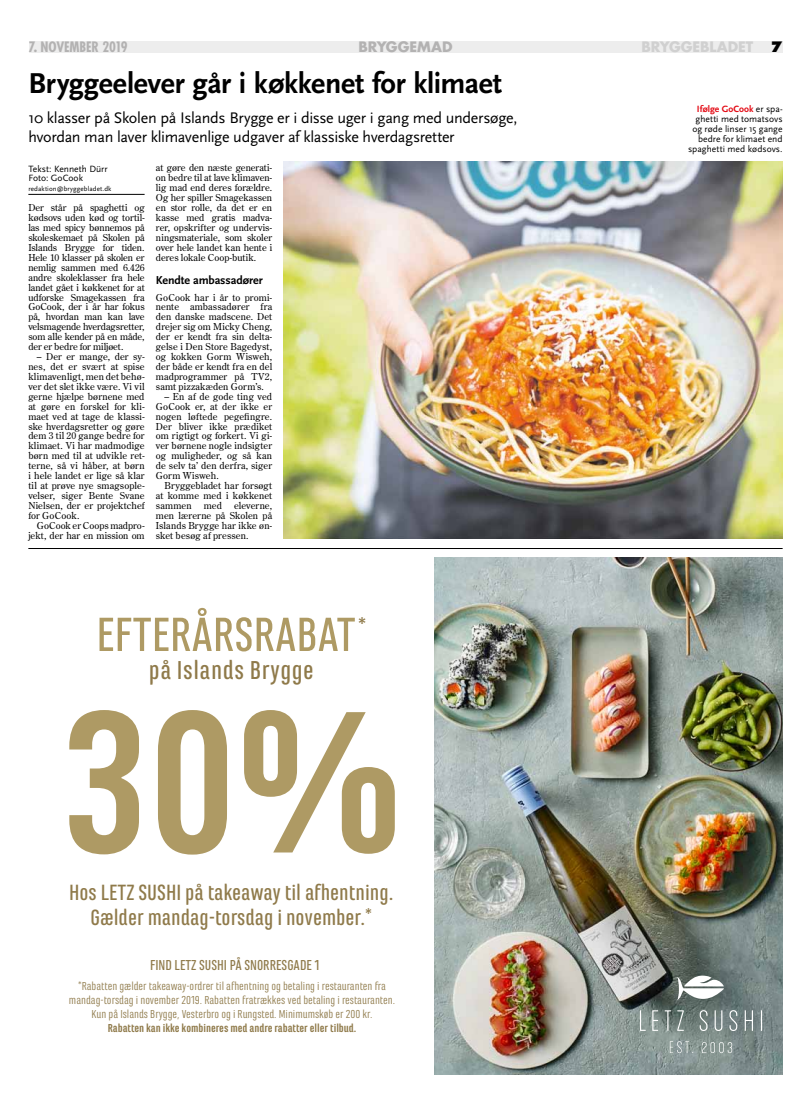
<style>
.page{position:relative;width:811px;height:1120px;background:#fff}
.page>*{position:absolute;margin:0;border:0;box-sizing:border-box;transform-origin:0 0}
.t1{font:700 211px "Marianina FY";color:#ae9a64}
.t2{font:500 50px "Marianina FY";color:#ae9a64}
.t3{font:700 30px "Scala Sans";letter-spacing:-.01em;color:#000}
.t4{font:500 27px "Marianina FY";letter-spacing:.02em;color:#8f7a4a}
.t5{font:500 23px/25px "Marianina FY";color:#8f7a4a;text-align:center}
.t6{font:16px/19.2px "Scala Sans";letter-spacing:-.025em;color:#000}
.t7{font:500 15px "Marianina FY";color:#8f7a4a}
.t8{font:700 condensed 14px "Futura";letter-spacing:-.01em;color:#b3b2b2}
.t9{font:700 14px "Futura";letter-spacing:-.005em;color:#d0d0d0}
.t10{font:700 14px "Futura";letter-spacing:-.005em;color:#b3b2b2}
.t11{font:800 14px "Futura";color:#000}
.t12{font:12px/14px "Marianina FY";color:#8f7a4a;text-align:center}
.t13{font:700 12px "Marianina FY";color:#8f7a4a}
.t14{font:700 12px "Scala Sans";letter-spacing:-.005em;color:#000}
.t15{font:9.5px/9.9px "Century Old Style Std";letter-spacing:.005em;color:#000;text-align:justify}
.t16{font:9.5px/9.9px "Scala Sans";letter-spacing:.005em;color:#000}
.t17{font:7px "Scala Sans";letter-spacing:.015em;color:#000}
.s1{font-weight:700;color:#e30a14}
</style>
<div class="page">
<div style="left:29px;top:41px;width:753px;height:11px;background:#ededed"></div>
<hr style="left:28px;top:194px;width:117px;height:1px;background:#000">
<hr style="left:28px;top:548px;width:754px;height:1px;background:#000">
<img style="left:283px;top:162px;width:499px;height:377px">
<img style="left:434px;top:557px;width:348px;height:517px">
<svg style="left:640px;top:1010px;width:6px;height:21px"></svg>
<svg style="left:652px;top:1010px;width:6px;height:21px"></svg>
<svg style="left:664px;top:1010px;width:7px;height:21px"></svg>
<svg style="left:677px;top:1010px;width:7px;height:21px"></svg>
<svg style="left:699px;top:1010px;width:8px;height:21px"></svg>
<svg style="left:714px;top:1010px;width:8px;height:21px"></svg>
<svg style="left:729px;top:1010px;width:8px;height:21px"></svg>
<svg style="left:744px;top:1010px;width:9px;height:21px"></svg>
<svg style="left:761px;top:1010px;width:1px;height:21px"></svg>
<svg style="left:670px;top:1041px;width:23px;height:12px"></svg>
<svg style="left:702px;top:1042px;width:30px;height:11px"></svg>
<svg style="left:677px;top:975px;width:47px;height:25px"></svg>
<h3 class="t8" style="left:28px;top:38px;width:101px">7. NOVEMBER 2019</h3>
<h3 class="t9" style="left:641px;top:38px;width:113px">BRYGGEBLADET</h3>
<h3 class="t11" style="left:771px;top:38px;width:13px">7</h3>
<h3 class="t10" style="left:358px;top:38px;width:96px">BRYGG EMAD</h3>
<h3 class="t3" style="left:28px;top:67px;width:475px">Bryggeelever går i køkkenet for klimaet</h3>
<h3 class="t6" style="left:28px;top:108px;width:491px">10 klasser på Skolen på Islands Brygge er i disse uger i gang med undersøge, hvordan man laver klimavenlige udgaver af klassiske hverdagsretter</h3>
<p class="t16" style="left:688px;top:104px;width:96px;text-align:right"><span class="s1">Ifølge GoCook</span> er spa&shy;ghetti med tomatsovs og røde linser 15 gange bedre for klimaet end spaghetti med kødsovs.</p>
<p class="t16" style="left:28px;top:164px;width:81px">Tekst: Kenneth Dürr<br>Foto: GoCook</p>
<p class="t17" style="left:28px;top:185px;width:85px">redaktion@bryggebladet.dk</p>
<p class="t15" style="left:28px;top:203px;width:118px">Der står på spaghetti og kødsovs uden kød og tortil&shy;las med spicy bønnemos på skoleskemaet på Skolen på Islands Brygge for tiden.<br>Hele 10 klasser på skolen er nemlig sammen med 6.426 andre skoleklasser fra hele landet gået i køkkenet for at udforske Smagekassen fra GoCook, der i år har fokus på, hvordan man kan lave velsmagende hverdagsretter, som alle kender på en måde, der er bedre for miljøet.</p>
<p class="t15" style="left:28px;top:351px;width:118px;text-indent:9px">– Der er mange, der sy&shy;nes, det er svært at spise klimavenligt, men det behø&shy;ver det slet ikke være. Vi vil gerne hjælpe børnene med at gøre en forskel for kli&shy;maet ved at tage de klassi&shy;ske hverdagsretter og gøre dem 3 til 20 gange bedre for klimaet. Vi har madmodige børn med til at udvikle ret&shy;terne, så vi håber, at børn i hele landet er lige så klar til at prøve nye smagsople&shy;velser, siger Bente Svane Nielsen, der er projektchef for GoCook.</p>
<p class="t15" style="left:28px;top:520px;width:118px;text-align:right">GoCook er Coops madpro&shy;jekt, der har en mission om</p>
<p class="t15" style="left:156px;top:163px;width:118px">at gøre den næste generati&shy;on bedre til at lave klimaven&shy;lig mad end deres forældre.<br>Og her spiller Smagekassen en stor rolle, da det er en kasse med gratis madva&shy;rer, opskrifter og undervis&shy;ningsmateriale, som skoler over hele landet kan hente i deres lokale Coop-butik.</p>
<p class="t14" style="left:156px;top:274px;width:108px">Kendte ambassadører</p>
<p class="t15" style="left:156px;top:292px;width:118px">GoCook har i år to promi&shy;nente ambassadører fra den danske madscene. Det drejer sig om Micky Cheng, der er kendt fra sin delta&shy;gelse i Den Store Bagedyst, og kokken Gorm Wisweh, der både er kendt fra en del madprogrammer på TV2, samt pizzakæden Gorm’s.</p>
<p class="t15" style="left:156px;top:391px;width:118px;text-indent:9px">– En af de gode ting ved GoCook er, at der ikke er nogen løftede pegefingre.<br>Der bliver ikke prædiket om rigtigt og forkert. Vi gi&shy;ver børnene nogle indsigter og muligheder, og så kan de selv ta’ den derfra, siger Gorm Wisweh.</p>
<p class="t15" style="left:156px;top:480px;width:118px;text-indent:9px">Bryggebladet har forsøgt at komme med i køkkenet sammen</p>
<p class="t15" style="left:156px;top:500px;width:118px;text-indent:78px">eleverne, men lærerne på Skolen på Islands Brygge har ikke øn&shy;sket besøg af pressen.</p>
<p class="t15" style="left:204px;top:500px;width:20px">med</p>
<h2 class="t2" style="left:96px;top:607px;width:271px">EFTERÅRSRABAT <sup>*</sup></h2>
<h3 class="t4" style="left:149px;top:655px;width:166px">på Islands Brygge</h3>
<h1 class="t1" style="left:62px;top:667px;width:341px">30%</h1>
<h3 class="t5" style="left:69px;top:879px;width:326px">Hos LETZ SUSHI på takeaway til afhentning.<br>Gælder mandag-torsdag i november.*</h3>
<h3 class="t7" style="left:150px;top:956px;width:171px">FIND LETZ SUSHI PÅ SNORRESGADE 1</h3>
<p class="t12" style="left:69px;top:979px;width:328px">*Rabatten gælder takeaway-ordrer til afhentning og betaling i restauranten fra mandag-torsdag i november 2019. Rabatten fratrækkes ved betaling i restauranten.<br>Kun på Islands Brygge, Vesterbro og i Rungsted. Minimumskøb er 200 kr.</p>
<p class="t13" style="left:108px;top:1021px;width:250px">Rabatten kan ikke kombineres med andre rabatter eller tilbud.</p>
</div>
